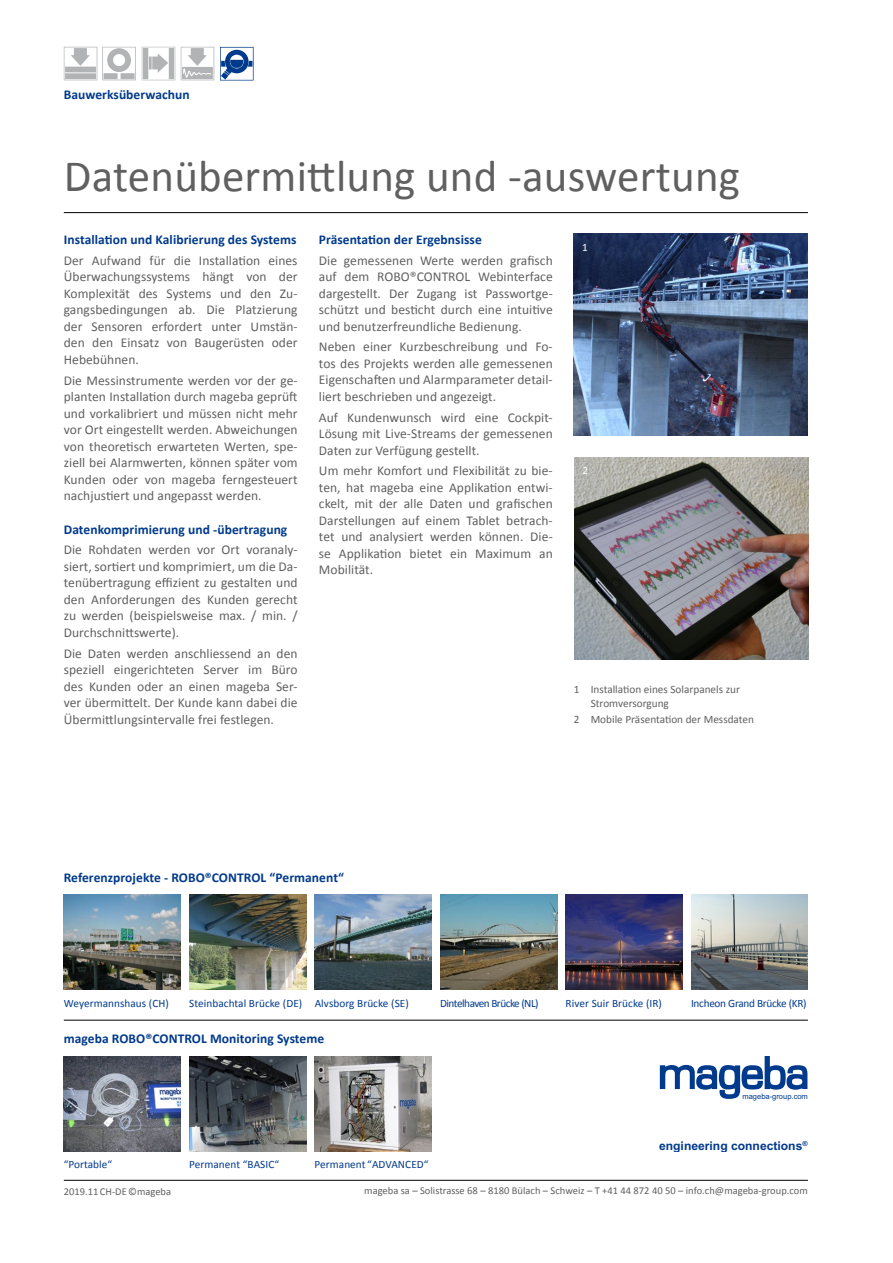
<style>
.page{position:relative;width:893px;height:1263px;background:#fff}
.page>*{position:absolute;margin:0;border:0;box-sizing:border-box;transform-origin:0 0}
.t1{font:45px "Calibri";letter-spacing:.005em;color:#616060}
.t2{font:13.5px/16.5px "Calibri";letter-spacing:.005em;color:#616060;text-align:justify}
.t3{font:700 13.5px "Calibri";letter-spacing:.005em;color:#003a8c}
.t4{font:700 12.15px "Arial";color:#003a8c}
.t5{font:11.25px "Calibri";letter-spacing:.005em;color:#003a8c}
.t6{font:11.25px/13.5px "Calibri";color:#616060}
.t7{font:11.25px "Calibri";letter-spacing:-.025em;color:#003a8c}
.t8{font:11.25px "Calibri";letter-spacing:-.045em;color:#003a8c}
.t9{font:11.25px "Calibri";color:#fff}
.t10{font:10.5px "Calibri";color:#616060}
.t11{font:7.65px "Arial";color:#003a8c}
</style>
<div class="page">
<hr style="left:64px;top:1180px;width:744px;height:1px;background:#000">
<hr style="left:64px;top:212px;width:744px;height:1px;background:#000">
<hr style="left:64px;top:1020px;width:744px;height:1px;background:#000">
<svg style="left:181px;top:47px;width:33px;height:33px"></svg>
<svg style="left:142px;top:47px;width:33px;height:33px"></svg>
<svg style="left:64px;top:47px;width:72px;height:34px"></svg>
<svg style="left:220px;top:47px;width:34px;height:34px"></svg>
<svg style="left:221px;top:72px;width:7px;height:8px"></svg>
<img style="left:691px;top:895px;width:117px;height:95px">
<img style="left:64px;top:895px;width:117px;height:95px">
<img style="left:189px;top:895px;width:117px;height:95px">
<img style="left:315px;top:895px;width:117px;height:95px">
<img style="left:440px;top:895px;width:117px;height:95px">
<img style="left:566px;top:895px;width:116px;height:95px">
<img style="left:64px;top:1056px;width:117px;height:95px">
<img style="left:315px;top:1056px;width:116px;height:95px">
<img style="left:189px;top:1056px;width:117px;height:95px">
<img style="left:574px;top:234px;width:233px;height:202px">
<img style="left:574px;top:458px;width:234px;height:202px">
<svg style="left:660px;top:1056px;width:147px;height:43px"></svg>
<p class="t3" style="left:64px;top:85px;width:127px">Bauwerksüberwachun</p>
<h1 class="t1" style="left:64px;top:145px;width:678px">Datenübermittlung und -auswertung</h1>
<p class="t3" style="left:64px;top:230px;width:234px">Installation und Kalibrierung des Systems</p>
<p class="t2" style="left:64px;top:252px;width:235px">Der Aufwand für die Installation eines Überwachungssystems hängt von der Komplexität des Systems und den Zu&shy;gangsbedingungen ab. Die Platzierung der Sensoren erfordert unter Umstän&shy;den den Einsatz von Baugerüsten oder Hebebühnen.</p>
<p class="t2" style="left:64px;top:371px;width:235px">Die Messinstrumente werden vor der ge&shy;planten Installation durch mageba geprüft und vorkalibriert und müssen nicht mehr vor Ort eingestellt werden. Abweichungen von theoretisch erwarteten Werten, spe&shy;ziell bei Alarmwerten, können später vom Kunden oder von mageba ferngesteuert nachjustiert und angepasst werden.</p>
<p class="t3" style="left:64px;top:519px;width:225px">Datenkomprimierung und -übertragung</p>
<p class="t2" style="left:64px;top:541px;width:235px">Die Rohdaten werden vor Ort voranaly&shy;siert, sortiert und komprimiert, um die Da&shy;tenübertragung effizient zu gestalten und den Anforderungen des Kunden gerecht zu werden (beispielsweise max. / min. / Durchschnittswerte).</p>
<p class="t2" style="left:64px;top:644px;width:235px">Die Daten werden anschliessend an den speziell eingerichteten Server im Büro des Kunden oder an einen mageba Ser&shy;ver übermittelt. Der Kunde kann dabei die Übermittlungsintervalle frei festlegen.</p>
<p class="t3" style="left:319px;top:230px;width:164px">Präsentation der Ergebnsisse</p>
<p class="t2" style="left:319px;top:252px;width:235px">Die gemessenen Werte werden grafisch auf dem ROBO®CONTROL Webinterface dargestellt. Der Zugang ist Passwortge&shy;schützt und besticht durch eine intuitive und benutzerfreundliche Bedienung.</p>
<p class="t2" style="left:319px;top:338px;width:235px">Neben einer Kurzbeschreibung und Fo&shy;tos des Projekts werden alle gemessenen Eigenschaften und Alarmparameter detail&shy;liert beschrieben und angezeigt.</p>
<p class="t2" style="left:319px;top:409px;width:235px">Auf Kundenwunsch wird eine Cockpit-Lösung mit Live-Streams der gemessenen Daten zur Verfügung gestellt.</p>
<p class="t2" style="left:319px;top:462px;width:235px">Um mehr Komfort und Flexibilität zu bie&shy;ten, hat mageba eine Applikation entwi&shy;ckelt, mit der alle Daten und grafischen Darstellungen auf einem Tablet betrach&shy;tet und analysiert werden können. Die&shy;se Applikation bietet ein Maximum an Mobilität.</p>
<p class="t9" style="left:582px;top:239px;width:7px">1</p>
<p class="t9" style="left:583px;top:462px;width:7px">2</p>
<p class="t6" style="left:591px;top:683px;width:151px;text-indent:-17px">1 Installation eines Solarpanels zur<br>Stromversorgung</p>
<p class="t6" style="left:574px;top:712px;width:182px">2 Mobile Präsentation der Messdaten</p>
<p class="t3" style="left:64px;top:868px;width:282px">Referenzprojekte - ROBO®CONTROL “Permanent“</p>
<p class="t5" style="left:64px;top:995px;width:107px">Weyermannshaus (CH)</p>
<p class="t5" style="left:189px;top:995px;width:221px">Steinbachtal Brücke (DE) Alvsborg Brücke (SE)</p>
<p class="t8" style="left:440px;top:995px;width:100px">Dintelhaven Brücke (NL)</p>
<p class="t5" style="left:566px;top:995px;width:98px">River Suir Brücke (IR)</p>
<p class="t7" style="left:691px;top:995px;width:117px">Incheon Grand Brücke (KR)</p>
<p class="t3" style="left:64px;top:1029px;width:262px">mageba ROBO®CONTROL Monitoring Systeme</p>
<p class="t5" style="left:64px;top:1156px;width:50px">“Portable“</p>
<p class="t5" style="left:189px;top:1156px;width:92px">Permanent “BASIC“</p>
<p class="t5" style="left:315px;top:1156px;width:115px">Permanent “ADVANCED“</p>
<p class="t11" style="left:742px;top:1091px;width:67px">mageba-group.com</p>
<p class="t4" style="left:659px;top:1138px;width:150px">engineering connections<sup>®</sup></p>
<p class="t10" style="left:64px;top:1184px;width:109px">2019.11 CH-DE ©mageba</p>
<p class="t10" style="left:364px;top:1183px;width:445px">mageba sa – Solistrasse 68 – 8180 Bülach – Schweiz – T +41 44 872 40 50 – info.ch@mageba-group.com</p>
</div>
